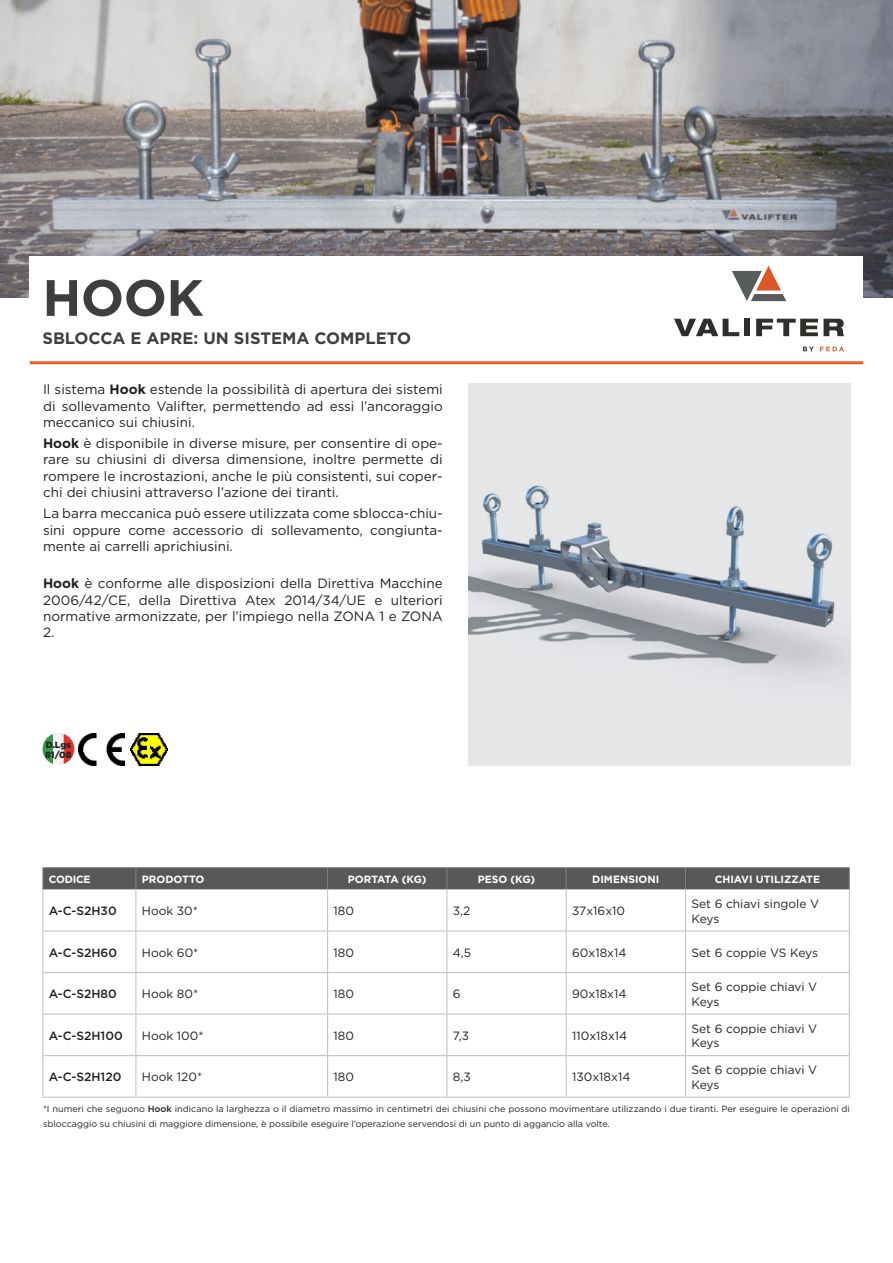
<style>
.page{position:relative;width:893px;height:1263px;background:#fff}
.page>*{position:absolute;margin:0;border:0;box-sizing:border-box;transform-origin:0 0}
.TITOLO_PARAGRAFO___P{font:700 51px "Gotham HTF";color:#3e3e3f}
.t1{font:700 16.5px "Gotham HTF";color:#3e3e3f}
.t2{font:13.5px/16.5px "Gotham HTF";color:#231f20;text-align:justify}
.t3{font:12px/14.4px "Gotham HTF";color:#231f20}
.t4{font:500 12px "Gotham HTF";color:#231f20}
.t5{font:700 10.5px "Gotham HTF";color:#fff}
.t6{font:700 10.5px "Gotham HTF";letter-spacing:-.055em;color:#fff}
.t7{font:9px/15px "Gotham HTF";letter-spacing:.005em;color:#231f20}
.t8{font:900 9px/10.5px "Gotham HTF";color:#231f20}
.s1{font-weight:700}
.s2{font-weight:500}
</style>
<div class="page">
<div style="left:468px;top:383px;width:382px;height:382px;background:#e6e7e9"></div>
<img style="left:468px;top:485px;width:382px;height:192px">
<img style="left:0;top:0;width:893px;height:298px">
<div style="left:30px;top:256px;width:833px;height:105px;background:#fff"></div>
<svg style="left:674px;top:319px;width:65px;height:17px"></svg>
<div style="left:744px;top:319px;width:6px;height:17px;background:#2e2e2b"></div>
<svg style="left:756px;top:319px;width:88px;height:17px"></svg>
<svg style="left:732px;top:266px;width:54px;height:35px"></svg>
<svg style="left:803px;top:346px;width:11px;height:5px"></svg>
<svg style="left:820px;top:347px;width:24px;height:4px"></svg>
<hr style="left:30px;top:361px;width:833px;height:3px;background:#f15d2a">
<img style="left:79px;top:733px;width:45px;height:32px">
<img style="left:130px;top:733px;width:37px;height:32px">
<svg style="left:43px;top:733px;width:31px;height:32px"></svg>
<hr style="left:43px;top:867px;width:93px;height:1px;background:#818281">
<hr style="left:136px;top:867px;width:192px;height:1px;background:#818281">
<hr style="left:328px;top:867px;width:119px;height:1px;background:#818281">
<hr style="left:447px;top:867px;width:119px;height:1px;background:#818281">
<hr style="left:566px;top:867px;width:119px;height:1px;background:#818281">
<hr style="left:685px;top:867px;width:164px;height:1px;background:#818281">
<div style="left:43px;top:868px;width:807px;height:21px;background:#57585a"></div>
<hr style="left:43px;top:889px;width:93px;height:1px;background:#bcbdc0">
<hr style="left:43px;top:890px;width:1px;height:41px;background:#bcbdc0">
<hr style="left:136px;top:889px;width:192px;height:1px;background:#bcbdc0">
<hr style="left:136px;top:890px;width:1px;height:41px;background:#bcbdc0">
<hr style="left:328px;top:889px;width:119px;height:1px;background:#bcbdc0">
<hr style="left:327px;top:890px;width:1px;height:41px;background:#bcbdc0">
<hr style="left:447px;top:889px;width:119px;height:1px;background:#bcbdc0">
<hr style="left:446px;top:890px;width:1px;height:41px;background:#bcbdc0">
<hr style="left:566px;top:889px;width:119px;height:1px;background:#bcbdc0">
<hr style="left:566px;top:890px;width:1px;height:41px;background:#bcbdc0">
<hr style="left:685px;top:889px;width:165px;height:1px;background:#bcbdc0">
<hr style="left:685px;top:890px;width:1px;height:41px;background:#bcbdc0">
<hr style="left:849px;top:890px;width:1px;height:41px;background:#bcbdc0">
<hr style="left:43px;top:931px;width:93px;height:1px;background:#bcbdc0">
<hr style="left:43px;top:931px;width:1px;height:41px;background:#bcbdc0">
<hr style="left:136px;top:931px;width:192px;height:1px;background:#bcbdc0">
<hr style="left:136px;top:931px;width:1px;height:41px;background:#bcbdc0">
<hr style="left:327px;top:931px;width:1px;height:41px;background:#bcbdc0">
<hr style="left:446px;top:931px;width:1px;height:41px;background:#bcbdc0">
<hr style="left:566px;top:931px;width:1px;height:41px;background:#bcbdc0">
<hr style="left:685px;top:931px;width:1px;height:41px;background:#bcbdc0">
<hr style="left:849px;top:931px;width:1px;height:41px;background:#bcbdc0">
<hr style="left:43px;top:972px;width:1px;height:42px;background:#bcbdc0">
<hr style="left:136px;top:973px;width:1px;height:41px;background:#bcbdc0">
<hr style="left:327px;top:973px;width:1px;height:41px;background:#bcbdc0">
<hr style="left:446px;top:973px;width:1px;height:41px;background:#bcbdc0">
<hr style="left:566px;top:973px;width:1px;height:41px;background:#bcbdc0">
<hr style="left:685px;top:973px;width:1px;height:41px;background:#bcbdc0">
<hr style="left:849px;top:972px;width:1px;height:42px;background:#bcbdc0">
<hr style="left:43px;top:1014px;width:1px;height:42px;background:#bcbdc0">
<hr style="left:136px;top:1014px;width:1px;height:41px;background:#bcbdc0">
<hr style="left:327px;top:1014px;width:1px;height:41px;background:#bcbdc0">
<hr style="left:446px;top:1014px;width:1px;height:41px;background:#bcbdc0">
<hr style="left:566px;top:1014px;width:1px;height:41px;background:#bcbdc0">
<hr style="left:685px;top:1014px;width:1px;height:41px;background:#bcbdc0">
<hr style="left:849px;top:1014px;width:1px;height:42px;background:#bcbdc0">
<hr style="left:43px;top:1056px;width:1px;height:41px;background:#bcbdc0">
<hr style="left:136px;top:1056px;width:1px;height:41px;background:#bcbdc0">
<hr style="left:327px;top:1056px;width:1px;height:41px;background:#bcbdc0">
<hr style="left:446px;top:1056px;width:1px;height:41px;background:#bcbdc0">
<hr style="left:566px;top:1056px;width:1px;height:41px;background:#bcbdc0">
<hr style="left:685px;top:1056px;width:1px;height:41px;background:#bcbdc0">
<hr style="left:849px;top:1056px;width:1px;height:41px;background:#bcbdc0">
<hr style="left:328px;top:931px;width:119px;height:1px;background:#bcbdc0">
<hr style="left:447px;top:931px;width:119px;height:1px;background:#bcbdc0">
<hr style="left:566px;top:931px;width:119px;height:1px;background:#bcbdc0">
<hr style="left:685px;top:931px;width:164px;height:1px;background:#bcbdc0">
<hr style="left:43px;top:972px;width:93px;height:1px;background:#bcbdc0">
<hr style="left:136px;top:972px;width:192px;height:1px;background:#bcbdc0">
<hr style="left:328px;top:972px;width:119px;height:1px;background:#bcbdc0">
<hr style="left:447px;top:972px;width:119px;height:1px;background:#bcbdc0">
<hr style="left:566px;top:972px;width:119px;height:1px;background:#bcbdc0">
<hr style="left:685px;top:972px;width:164px;height:1px;background:#bcbdc0">
<hr style="left:43px;top:1014px;width:93px;height:1px;background:#bcbdc0">
<hr style="left:136px;top:1014px;width:192px;height:1px;background:#bcbdc0">
<hr style="left:328px;top:1014px;width:119px;height:1px;background:#bcbdc0">
<hr style="left:447px;top:1014px;width:119px;height:1px;background:#bcbdc0">
<hr style="left:566px;top:1014px;width:119px;height:1px;background:#bcbdc0">
<hr style="left:685px;top:1014px;width:164px;height:1px;background:#bcbdc0">
<hr style="left:43px;top:1055px;width:93px;height:1px;background:#bcbdc0">
<hr style="left:136px;top:1055px;width:192px;height:1px;background:#bcbdc0">
<hr style="left:328px;top:1055px;width:119px;height:1px;background:#bcbdc0">
<hr style="left:447px;top:1055px;width:119px;height:1px;background:#bcbdc0">
<hr style="left:566px;top:1055px;width:119px;height:1px;background:#bcbdc0">
<hr style="left:685px;top:1055px;width:164px;height:1px;background:#bcbdc0">
<hr style="left:43px;top:1097px;width:93px;height:1px;background:#bcbdc0">
<hr style="left:136px;top:1097px;width:192px;height:1px;background:#bcbdc0">
<hr style="left:328px;top:1097px;width:119px;height:1px;background:#bcbdc0">
<hr style="left:447px;top:1097px;width:119px;height:1px;background:#bcbdc0">
<hr style="left:566px;top:1097px;width:119px;height:1px;background:#bcbdc0">
<hr style="left:685px;top:1097px;width:165px;height:1px;background:#bcbdc0">
<p class="TITOLO_PARAGRAFO___P" style="left:43px;top:268px;width:163px">HOOK</p>
<p class="t1" style="left:43px;top:329px;width:370px">SBLOCCA E APRE: UN SISTEMA COMPLETO</p>
<p class="t2" style="left:43px;top:381px;width:401px">Il sistema <span class="s1">Hook</span> estende la possibilità di apertura dei sistemi di sollevamento Valifter, permettendo ad essi l’ancoraggio meccanico sui chiusini.</p>
<p class="t2" style="left:43px;top:435px;width:401px"><span class="s1">Hook</span> è disponibile in diverse misure, per consentire di ope&shy;rare su chiusini di diversa dimensione, inoltre permette di rompere le incrostazioni, anche le più consistenti, sui coper&shy;chi dei chiusini attraverso l’azione dei tiranti.</p>
<p class="t2" style="left:43px;top:505px;width:401px">La barra meccanica può essere utilizzata come sblocca-chiu&shy;sini oppure come accessorio di sollevamento, congiunta&shy;mente ai carrelli aprichiusini.</p>
<p class="t2" style="left:43px;top:575px;width:401px"><span class="s1">Hook</span> è conforme alle disposizioni della Direttiva Macchine 2006/42/CE, della Direttiva Atex 2014/34/UE e ulteriori normative armonizzate, per l’impiego nella ZONA 1 e ZONA 2.</p>
<p class="t8" style="left:45px;top:739px;width:28px">D.Lgs<br>81/08</p>
<p class="t5" style="left:49px;top:873px;width:43px">CODICE</p>
<p class="t5" style="left:142px;top:873px;width:64px">PRODOTTO</p>
<p class="t6" style="left:348px;top:873px;width:80px">PORTATA (KG)</p>
<p class="t5" style="left:478px;top:873px;width:59px">PESO (KG)</p>
<p class="t5" style="left:592px;top:873px;width:69px">DIMENSIONI</p>
<p class="t5" style="left:715px;top:873px;width:107px">CHIAVI UTILIZZATE</p>
<p class="t4" style="left:49px;top:904px;width:69px">A-C-S2H30</p>
<p class="t3" style="left:142px;top:904px;width:58px">Hook 30*</p>
<p class="t3" style="left:334px;top:904px;width:22px">180</p>
<p class="t3" style="left:453px;top:904px;width:19px">3,2</p>
<p class="t3" style="left:572px;top:904px;width:54px">37x16x10</p>
<p class="t3" style="left:691px;top:896px;width:129px">Set 6 chiavi singole V<br>Keys</p>
<p class="t4" style="left:49px;top:946px;width:70px">A-C-S2H60</p>
<p class="t3" style="left:142px;top:945px;width:58px">Hook 60*</p>
<p class="t3" style="left:334px;top:945px;width:22px">180</p>
<p class="t3" style="left:453px;top:945px;width:20px">4,5</p>
<p class="t3" style="left:572px;top:945px;width:56px">60x18x14</p>
<p class="t3" style="left:691px;top:945px;width:128px">Set 6 coppie VS Keys</p>
<p class="t4" style="left:49px;top:987px;width:69px">A-C-S2H80</p>
<p class="t3" style="left:142px;top:987px;width:58px">Hook 80*</p>
<p class="t3" style="left:334px;top:987px;width:22px">180</p>
<p class="t3" style="left:453px;top:987px;width:9px">6</p>
<p class="t3" style="left:572px;top:987px;width:56px">90x18x14</p>
<p class="t3" style="left:691px;top:979px;width:127px">Set 6 coppie chiavi V<br>Keys</p>
<p class="t4" style="left:49px;top:1029px;width:75px">A-C-S2H100</p>
<p class="t3" style="left:142px;top:1028px;width:63px">Hook 100*</p>
<p class="t3" style="left:334px;top:1028px;width:22px">180</p>
<p class="t3" style="left:453px;top:1028px;width:18px">7,3</p>
<p class="t3" style="left:572px;top:1028px;width:57px">110x18x14</p>
<p class="t3" style="left:691px;top:1021px;width:127px">Set 6 coppie chiavi V<br>Keys</p>
<p class="t4" style="left:49px;top:1070px;width:74px">A-C-S2H120</p>
<p class="t3" style="left:142px;top:1070px;width:62px">Hook 120*</p>
<p class="t3" style="left:334px;top:1070px;width:22px">180</p>
<p class="t3" style="left:453px;top:1070px;width:19px">8,3</p>
<p class="t3" style="left:572px;top:1070px;width:60px">130x18x14</p>
<p class="t3" style="left:691px;top:1063px;width:127px">Set 6 coppie chiavi V<br>Keys</p>
<p class="t7" style="left:43px;top:1101px;width:808px">*I numeri che seguono <span class="s2">Hook</span> indicano la larghezza o il diametro massimo in centimetri dei chiusini che possono movimentare utilizzando i due tiranti. Per eseguire le operazioni di sbloccaggio su chiusini di maggiore dimensione, è possibile eseguire l’operazione servendosi di un punto di aggancio alla volte.</p>
</div>
